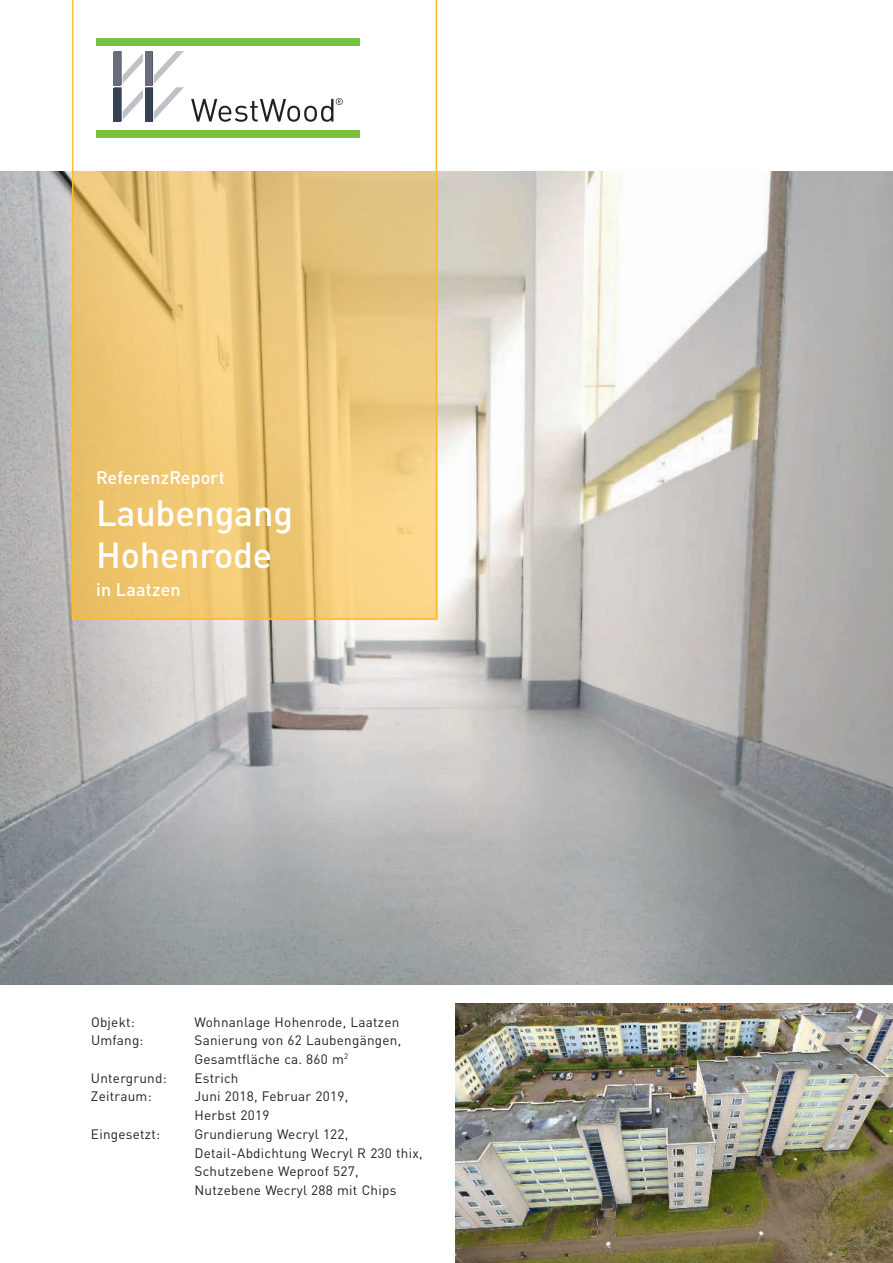
<style>
.page{position:relative;width:893px;height:1263px;background:#fff}
.page>*{position:absolute;margin:0;border:0;box-sizing:border-box;transform-origin:0 0}
.t1{font:500 36px/42.2px "DIN Pro";letter-spacing:-.005em;color:#fff}
.t2{font:500 18px "DIN Pro";letter-spacing:.01em;color:#fff}
.t3{font:13.5px/18.8px "DIN Pro";letter-spacing:.02em;color:#231f20}
</style>
<div class="page">
<img style="left:0;top:171px;width:893px;height:813px">
<svg style="left:72px;top:0;width:365px;height:620px"></svg>
<img style="left:456px;top:1003px;width:437px;height:260px">
<div style="left:93px;top:34px;width:271px;height:108px;background:#fff"></div>
<svg style="left:191px;top:98px;width:152px;height:24px"></svg>
<svg style="left:113px;top:51px;width:71px;height:71px"></svg>
<div style="left:96px;top:38px;width:264px;height:7px;background:#79c142"></div>
<div style="left:96px;top:131px;width:264px;height:7px;background:#79c142"></div>
<h2 class="t2" style="left:96px;top:463px;width:130px">ReferenzReport</h2>
<h1 class="t1" style="left:96px;top:488px;width:199px">Laubengang<br>Hohenrode</h1>
<h2 class="t2" style="left:96px;top:575px;width:86px">in Laatzen</h2>
<p class="t3" style="left:91px;top:1012px;width:45px">Objekt:</p>
<p class="t3" style="left:194px;top:1012px;width:206px">Wohnanlage Hohenrode, Laatzen</p>
<p class="t3" style="left:91px;top:1030px;width:54px">Umfang:</p>
<p class="t3" style="left:194px;top:1030px;width:208px">Sanierung von 62 Laubengängen,<br>Gesamtfläche ca. 860 m<sup>2</sup></p>
<p class="t3" style="left:91px;top:1068px;width:77px">Untergrund:</p>
<p class="t3" style="left:194px;top:1068px;width:45px">Estrich</p>
<p class="t3" style="left:91px;top:1086px;width:62px">Zeitraum:</p>
<p class="t3" style="left:194px;top:1086px;width:155px">Juni 2018, Februar 2019,<br>Herbst 2019</p>
<p class="t3" style="left:91px;top:1124px;width:71px">Eingesetzt:</p>
<p class="t3" style="left:194px;top:1124px;width:230px">Grundierung Wecryl 122,<br>Detail-Abdichtung Wecryl R 230 thix,<br>Schutzebene Weproof 527,<br>Nutzebene Wecryl 288 mit Chips</p>
</div>
